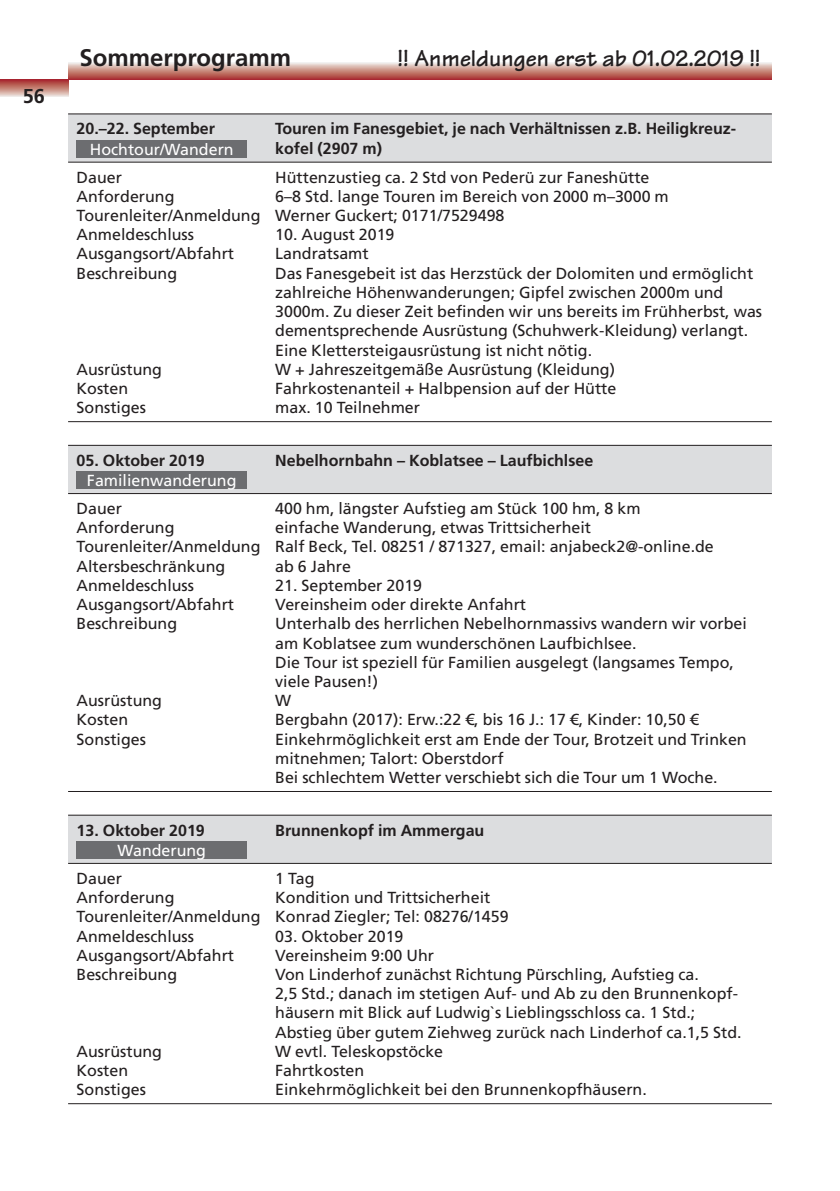
<style>
.page{position:relative;width:840px;height:1191px;background:#fff}
.page>*{position:absolute;margin:0;border:0;box-sizing:border-box;transform-origin:0 0}
.t1{font:700 24px "Tekton";color:#231f20}
.t2{font:700 24px "Frutiger LT";color:#231f20}
.t3{font:700 20px "Frutiger LT";color:#231f20}
.t4{font:16px/19.2px "Frutiger LT";color:#231f20}
.t5{font:700 16px/19.2px "Frutiger LT";color:#231f20}
.t6{font:16px "Frutiger LT";color:#fff}
</style>
<div class="page">
<svg style="left:68px;top:62px;width:703px;height:17px;background:#cc9189"></svg>
<svg style="left:0;top:79px;width:68px;height:17px"></svg>
<div style="left:68px;top:114px;width:703px;height:48px;background:#dcdddf"></div>
<hr style="left:68px;top:113px;width:703px;height:1px;background:#231f20">
<hr style="left:68px;top:162px;width:703px;height:1px;background:#231f20">
<hr style="left:68px;top:421px;width:703px;height:1px;background:#231f20">
<div style="left:68px;top:445px;width:703px;height:48px;background:#dcdddf"></div>
<hr style="left:68px;top:791px;width:703px;height:1px;background:#231f20">
<hr style="left:68px;top:445px;width:703px;height:1px;background:#231f20">
<hr style="left:68px;top:493px;width:703px;height:1px;background:#231f20">
<div style="left:68px;top:815px;width:703px;height:48px;background:#dcdddf"></div>
<hr style="left:68px;top:814px;width:703px;height:1px;background:#231f20">
<hr style="left:68px;top:863px;width:703px;height:1px;background:#231f20">
<hr style="left:68px;top:1103px;width:703px;height:1px;background:#231f20">
<div style="left:77px;top:140px;width:170px;height:17px;background:#6c6d70"></div>
<div style="left:77px;top:471px;width:170px;height:17px;background:#6c6d70"></div>
<div style="left:77px;top:841px;width:170px;height:17px;background:#6c6d70"></div>
<p class="t3" style="left:23px;top:87px;width:24px">56</p>
<h1 class="t2" style="left:79px;top:48px;width:213px">Sommerprogramm</h1>
<h1 class="t1" style="left:397px;top:50px;width:364px">!! Anmeldungen erst ab 01.02.2019 !!</h1>
<p class="t5" style="left:77px;top:120px;width:140px">20.–22. September</p>
<p class="t5" style="left:275px;top:120px;width:462px">Touren im Fanesgebiet, je nach Verhältnissen z.B. Heiligkreuz&shy;kofel (2907 m)</p>
<p class="t4" style="left:77px;top:168px;width:47px">Dauer</p>
<p class="t4" style="left:275px;top:168px;width:375px">Hüttenzustieg ca. 2 Std von Pederü zur Faneshütte</p>
<p class="t4" style="left:77px;top:187px;width:99px">Anforderung</p>
<p class="t6" style="left:90px;top:142px;width:145px">Hochtour/Wandern</p>
<p class="t4" style="left:77px;top:187px;width:593px;text-indent:198px">6–8 Std. lange Touren im Bereich von 2000 m–3000 m<br>Tourenleiter/Anmeldung Werner Guckert; 0171/7529498<br>Anmeldeschluss</p>
<p class="t4" style="left:275px;top:226px;width:121px">10. August 2019</p>
<p class="t4" style="left:77px;top:245px;width:159px">Ausgangsort/Abfahrt</p>
<p class="t4" style="left:275px;top:245px;width:95px">Landratsamt</p>
<p class="t4" style="left:77px;top:264px;width:102px">Beschreibung</p>
<p class="t4" style="left:275px;top:264px;width:488px">Das Fanesgebeit ist das Herzstück der Dolomiten und ermöglicht zahlreiche Höhenwanderungen; Gipfel zwischen 2000m und 3000m. Zu dieser Zeit befinden wir uns bereits im Frühherbst, was dementsprechende Ausrüstung (Schuhwerk-Kleidung) verlangt.<br>Eine Klettersteigausrüstung ist nicht nötig.</p>
<p class="t4" style="left:77px;top:360px;width:87px">Ausrüstung</p>
<p class="t4" style="left:275px;top:360px;width:341px">W + Jahreszeitgemäße Ausrüstung (Kleidung)</p>
<p class="t4" style="left:77px;top:379px;width:53px">Kosten</p>
<p class="t4" style="left:275px;top:379px;width:342px">Fahrkostenanteil + Halbpension auf der Hütte</p>
<p class="t4" style="left:77px;top:399px;width:71px">Sonstiges</p>
<p class="t4" style="left:275px;top:399px;width:146px">max. 10 Teilnehmer</p>
<p class="t5" style="left:77px;top:451px;width:130px">05. Oktober 2019</p>
<p class="t5" style="left:275px;top:451px;width:319px">Nebelhornbahn – Koblatsee – Laufbichlsee</p>
<p class="t4" style="left:77px;top:499px;width:47px">Dauer</p>
<p class="t4" style="left:275px;top:499px;width:367px">400 hm, längster Aufstieg am Stück 100 hm, 8 km</p>
<p class="t4" style="left:77px;top:519px;width:99px">Anforderung</p>
<p class="t6" style="left:87px;top:473px;width:151px">Familienwanderung</p>
<p class="t4" style="left:77px;top:519px;width:638px;text-indent:198px">einfache Wanderung, etwas Trittsicherheit<br>Tourenleiter/Anmeldung Ralf Beck, Tel. 08251 / 871327, email: anjabeck2@-online.de<br>Altersbeschränkung</p>
<p class="t4" style="left:275px;top:557px;width:77px">ab 6 Jahre</p>
<p class="t4" style="left:77px;top:576px;width:119px">Anmeldeschluss</p>
<p class="t4" style="left:275px;top:576px;width:148px">21. September 2019</p>
<p class="t4" style="left:77px;top:595px;width:159px">Ausgangsort/Abfahrt</p>
<p class="t4" style="left:275px;top:595px;width:252px">Vereinsheim oder direkte Anfahrt</p>
<p class="t4" style="left:77px;top:615px;width:102px">Beschreibung</p>
<p class="t4" style="left:275px;top:615px;width:473px">Unterhalb des herrlichen Nebelhornmassivs wandern wir vorbei am Koblatsee zum wunderschönen Laufbichlsee.<br>Die Tour ist speziell für Familien ausgelegt (langsames Tempo, viele Pausen!)</p>
<p class="t4" style="left:77px;top:691px;width:87px">Ausrüstung</p>
<p class="t4" style="left:275px;top:691px;width:17px">W</p>
<p class="t4" style="left:77px;top:711px;width:53px">Kosten</p>
<p class="t4" style="left:275px;top:711px;width:424px">Bergbahn (2017): Erw.:22 €, bis 16 J.: 17 €, Kinder: 10,50 €</p>
<p class="t4" style="left:77px;top:730px;width:71px">Sonstiges</p>
<p class="t4" style="left:275px;top:730px;width:472px">Einkehrmöglichkeit erst am Ende der Tour, Brotzeit und Trinken mitnehmen; Talort: Oberstdorf<br>Bei schlechtem Wetter verschiebt sich die Tour um 1 Woche.</p>
<p class="t5" style="left:77px;top:821px;width:130px">13. Oktober 2019</p>
<p class="t5" style="left:275px;top:821px;width:210px">Brunnenkopf im Ammergau</p>
<p class="t4" style="left:77px;top:869px;width:47px">Dauer</p>
<p class="t4" style="left:275px;top:869px;width:41px">1 Tag</p>
<p class="t4" style="left:77px;top:888px;width:99px">Anforderung</p>
<p class="t6" style="left:117px;top:843px;width:90px">Wanderung</p>
<p class="t4" style="left:77px;top:888px;width:433px;text-indent:198px">Kondition und Trittsicherheit<br>Tourenleiter/Anmeldung Konrad Ziegler; Tel: 08276/1459<br>Anmeldeschluss</p>
<p class="t4" style="left:275px;top:927px;width:130px">03. Oktober 2019</p>
<p class="t4" style="left:77px;top:946px;width:159px">Ausgangsort/Abfahrt</p>
<p class="t4" style="left:275px;top:946px;width:160px">Vereinsheim 9:00 Uhr</p>
<p class="t4" style="left:77px;top:965px;width:102px">Beschreibung</p>
<p class="t4" style="left:275px;top:965px;width:467px">Von Linderhof zunächst Richtung Pürschling, Aufstieg ca.<br>2,5 Std.; danach im stetigen Auf- und Ab zu den Brunnenkopf&shy;häusern mit Blick auf Ludwig`s Lieblingsschloss ca. 1 Std.; Abstieg über gutem Ziehweg zurück nach Linderhof ca.1,5 Std.</p>
<p class="t4" style="left:77px;top:1042px;width:87px">Ausrüstung</p>
<p class="t4" style="left:275px;top:1042px;width:169px">W evtl. Teleskopstöcke</p>
<p class="t4" style="left:77px;top:1061px;width:53px">Kosten</p>
<p class="t4" style="left:275px;top:1061px;width:90px">Fahrtkosten</p>
<p class="t4" style="left:77px;top:1080px;width:71px">Sonstiges</p>
<p class="t4" style="left:275px;top:1080px;width:373px">Einkehrmöglichkeit bei den Brunnenkopfhäusern.</p>
</div>
